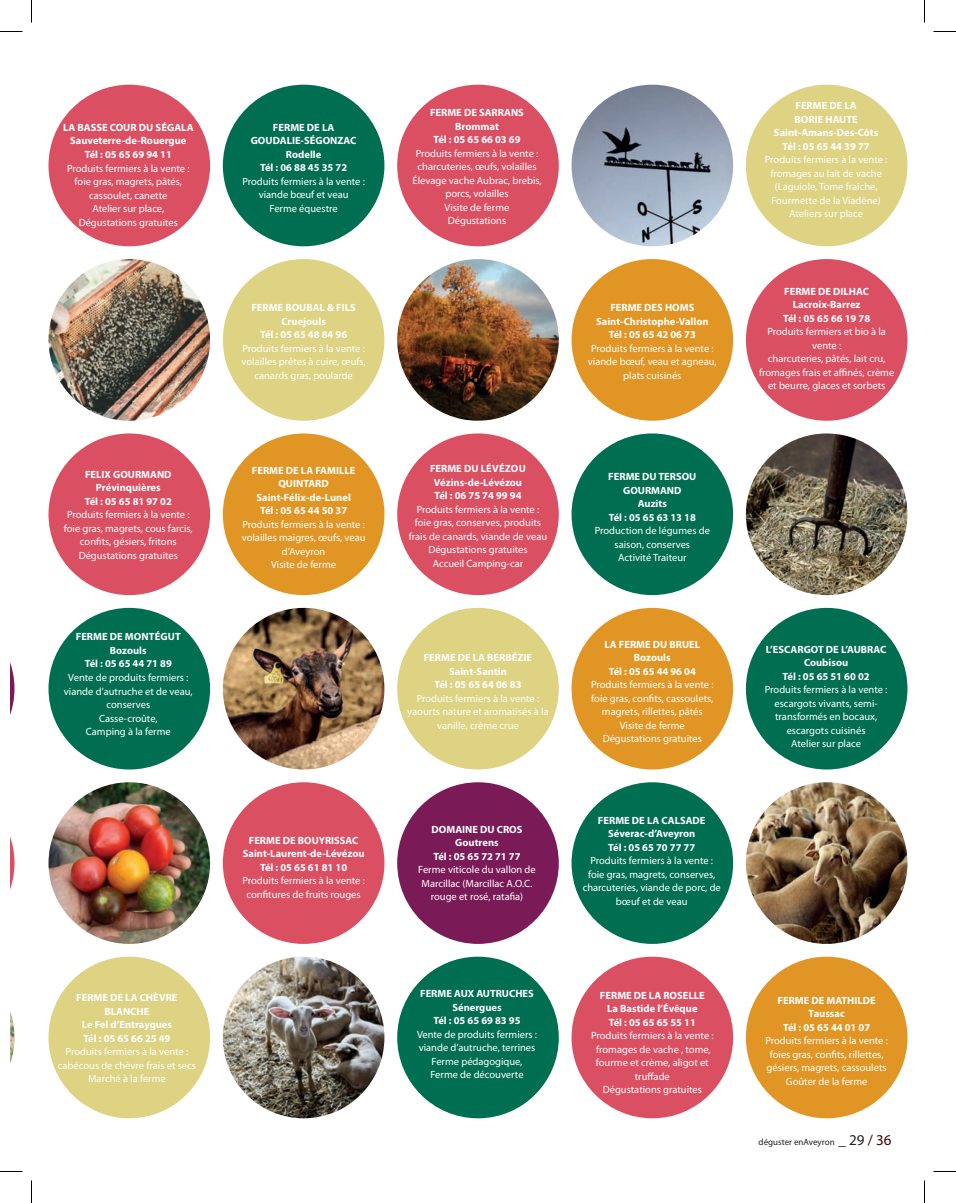
<style>
.page{position:relative;width:956px;height:1203px;background:#fff}
.page>*{position:absolute;margin:0;border:0;box-sizing:border-box;transform-origin:0 0}
.t1{font:10.5px/13.5px "Myriad Pro";color:#fff;text-align:center}
.t2{font:700 10.5px/13.5px "Myriad Pro";color:#fff;text-align:center}
.t3{font:9px "Myriad Pro";color:#231f20}
.s1{font-size:15px}
.s2{font-size:15px;color:#370200}
</style>
<div class="page">
<div style="left:746px;top:608px;width:161px;height:161px;background:#006e51;border-radius:50%"></div>
<div style="left:746px;top:259px;width:161px;height:162px;background:#db4f62;border-radius:50%"></div>
<div style="left:746px;top:85px;width:161px;height:161px;background:#ded283;border-radius:50%"></div>
<div style="left:746px;top:956px;width:161px;height:162px;background:#e19524;border-radius:50%"></div>
<div style="left:572px;top:782px;width:161px;height:162px;background:#006e51;border-radius:50%"></div>
<div style="left:49px;top:608px;width:161px;height:161px;background:#006e51;border-radius:50%"></div>
<div style="left:397px;top:608px;width:162px;height:161px;background:#ded283;border-radius:50%"></div>
<div style="left:49px;top:433px;width:161px;height:162px;background:#db4f62;border-radius:50%"></div>
<div style="left:223px;top:433px;width:161px;height:162px;background:#e19524;border-radius:50%"></div>
<div style="left:397px;top:433px;width:162px;height:162px;background:#db4f62;border-radius:50%"></div>
<div style="left:223px;top:259px;width:161px;height:162px;background:#ded283;border-radius:50%"></div>
<div style="left:572px;top:433px;width:161px;height:162px;background:#006e51;border-radius:50%"></div>
<div style="left:572px;top:259px;width:161px;height:162px;background:#e19524;border-radius:50%"></div>
<div style="left:49px;top:85px;width:161px;height:161px;background:#db4f62;border-radius:50%"></div>
<div style="left:223px;top:85px;width:161px;height:161px;background:#006e51;border-radius:50%"></div>
<div style="left:397px;top:85px;width:162px;height:161px;background:#db4f62;border-radius:50%"></div>
<div style="left:49px;top:956px;width:161px;height:162px;background:#ded283;border-radius:50%"></div>
<div style="left:572px;top:956px;width:161px;height:162px;background:#db4f62;border-radius:50%"></div>
<div style="left:223px;top:782px;width:161px;height:162px;background:#db4f62;border-radius:50%"></div>
<div style="left:397px;top:782px;width:162px;height:162px;background:#7a1b58;border-radius:50%"></div>
<svg style="left:10px;top:837px;width:4px;height:53px"></svg>
<svg style="left:10px;top:662px;width:4px;height:53px"></svg>
<img style="left:10px;top:1012px;width:4px;height:51px">
<img style="left:49px;top:782px;width:161px;height:162px;border-radius:81px">
<img style="left:223px;top:608px;width:161px;height:161px;border-radius:81px">
<img style="left:49px;top:259px;width:161px;height:162px;border-radius:81px">
<img style="left:572px;top:85px;width:161px;height:161px;border-radius:81px">
<img style="left:397px;top:259px;width:162px;height:162px;border-radius:81px">
<img style="left:746px;top:433px;width:161px;height:162px;border-radius:81px">
<img style="left:746px;top:782px;width:161px;height:162px;border-radius:81px">
<div style="left:572px;top:608px;width:161px;height:161px;background:#e19524;border-radius:50%"></div>
<div style="left:397px;top:956px;width:162px;height:162px;background:#006e51;border-radius:50%"></div>
<img style="left:223px;top:956px;width:161px;height:162px;border-radius:81px">
<svg style="left:0;top:31px;width:22px;height:1px"></svg>
<svg style="left:933px;top:31px;width:23px;height:1px"></svg>
<svg style="left:0;top:1171px;width:22px;height:1px"></svg>
<svg style="left:933px;top:1171px;width:23px;height:1px"></svg>
<svg style="left:31px;top:0;width:1px;height:22px"></svg>
<svg style="left:31px;top:1180px;width:1px;height:23px"></svg>
<svg style="left:924px;top:0;width:1px;height:22px"></svg>
<svg style="left:924px;top:1180px;width:1px;height:23px"></svg>
<p class="t2" style="left:63px;top:120px;width:132px">LA BASSE COUR DU SéGALA<br>Sauveterre-de-Rouergue<br>Tél : 05 65 69 94 11</p>
<p class="t1" style="left:67px;top:161px;width:124px">Produits fermiers à la vente : foie gras, magrets, pâtés, cassoulet, canette<br>Atelier sur place,<br>Dégustations gratuites</p>
<p class="t2" style="left:85px;top:467px;width:89px">FELIX GOURMAND<br>Prévinquières<br>Tél : 05 65 81 97 02</p>
<p class="t1" style="left:64px;top:508px;width:130px">Produits fermiers à la vente : foie gras, magrets, cous farcis, confits, gésiers, fritons<br>Dégustations gratuites</p>
<p class="t2" style="left:76px;top:630px;width:106px">FERME DE MONTéGUT<br>Bozouls<br>Tél : 05 65 44 71 89</p>
<p class="t1" style="left:64px;top:670px;width:130px">Vente de produits fermiers : viande d’autruche et de veau, conserves<br>Casse-croûte,<br>Camping à la ferme</p>
<p class="t2" style="left:76px;top:990px;width:103px">FERME DE LA CHèVRE<br>BLANCHE<br>Le Fel d’Entraygues<br>Tél : 05 65 66 25 49</p>
<p class="t1" style="left:58px;top:1044px;width:140px">Produits fermiers à la vente : cabécous de chèvre frais et secs<br>Marché à la ferme</p>
<p class="t2" style="left:251px;top:120px;width:107px">FERME DE LA<br>GOUDALIE-SéGONZAC<br>Rodelle<br>Tél : 06 88 45 35 72</p>
<p class="t1" style="left:242px;top:174px;width:124px">Produits fermiers à la vente : viande bœuf et veau<br>Ferme équestre</p>
<p class="t2" style="left:251px;top:301px;width:106px">FERME BOUBAL &amp; FILS<br>Cruejouls<br>Tél : 05 65 48 84 96</p>
<p class="t1" style="left:242px;top:341px;width:126px">Produits fermiers à la vente : volailles prêtes à cuire, œufs, canards gras, poularde</p>
<p class="t2" style="left:252px;top:463px;width:105px">FERME DE LA FAMILLE<br>QUINTARD<br>Saint-Félix-de-Lunel<br>Tél : 05 65 44 50 37</p>
<p class="t1" style="left:242px;top:517px;width:125px">Produits fermiers à la vente : volailles maigres, œufs, veau d’Aveyron<br>Visite de ferme</p>
<p class="t2" style="left:243px;top:833px;width:123px">FERME DE BOUYRISSAC<br>Saint-Laurent-de-Lévézou<br>Tél : 05 65 61 81 10</p>
<p class="t1" style="left:242px;top:873px;width:124px">Produits fermiers à la vente : confitures de fruits rouges</p>
<p class="t2" style="left:430px;top:105px;width:95px">FERME DE SARRANS<br>Brommat<br>Tél : 05 65 66 03 69</p>
<p class="t1" style="left:412px;top:146px;width:131px">Produits fermiers à la vente : charcuteries, œufs, volailles élevage vache Aubrac, brebis, porcs, volailles<br>Visite de ferme<br>Dégustations</p>
<p class="t2" style="left:430px;top:461px;width:97px">FERME DU LéVéZOU<br>Vézins-de-Lévézou<br>Tél : 06 75 74 99 94</p>
<p class="t1" style="left:409px;top:502px;width:140px">Produits fermiers à la vente : foie gras, conserves, produits frais de canards, viande de veau<br>Dégustations gratuites<br>Accueil Camping-car</p>
<p class="t2" style="left:424px;top:650px;width:110px">FERME DE LA BERBéZIE<br>Saint-Santin<br>Tél : 05 65 64 06 83</p>
<p class="t1" style="left:407px;top:691px;width:143px">Produits fermiers à la vente : yaourts nature et aromatisés à la vanille, crème crue</p>
<p class="t2" style="left:432px;top:822px;width:92px">DOMAINE DU CROS<br>Goutrens<br>Tél : 05 65 72 71 77</p>
<p class="t1" style="left:418px;top:862px;width:119px">Ferme viticole du vallon de<br>Marcillac (Marcillac A.O.C. rouge et rosé, ratafia)</p>
<p class="t2" style="left:420px;top:986px;width:115px">FERME AUX AUTRUCHES<br>Sénergues<br>Tél : 05 65 69 83 95</p>
<p class="t1" style="left:417px;top:1027px;width:122px">Vente de produits fermiers : viande d’autruche, terrines<br>Ferme pédagogique,<br>Ferme de découverte</p>
<p class="t2" style="left:596px;top:301px;width:114px">FERME DES HOMS<br>Saint-Christophe-Vallon<br>Tél : 05 65 42 06 73</p>
<p class="t1" style="left:588px;top:341px;width:130px">Produits fermiers à la vente : viande bœuf, veau et agneau, plats cuisinés</p>
<p class="t2" style="left:608px;top:470px;width:90px">FERME DU TERSOU<br>GOURMAND<br>Auzits<br>Tél : 05 65 63 13 18</p>
<p class="t1" style="left:595px;top:524px;width:117px">Production de légumes de saison, conserves<br>Activité Traiteur</p>
<p class="t2" style="left:604px;top:637px;width:97px">LA FERME DU BRUEL<br>Bozouls<br>Tél : 05 65 44 96 04</p>
<p class="t1" style="left:591px;top:677px;width:124px">Produits fermiers à la vente : foie gras, confits, cassoulets, magrets, rillettes, pâtés<br>Visite de ferme<br>Dégustations gratuites</p>
<p class="t2" style="left:598px;top:813px;width:109px">FERME DE LA CALSADE<br>Séverac-d’Aveyron<br>Tél : 05 65 70 77 77</p>
<p class="t1" style="left:583px;top:854px;width:140px">Produits fermiers à la vente : foie gras, magrets, conserves, charcuteries, viande de porc, de bœuf et de veau</p>
<p class="t2" style="left:600px;top:988px;width:106px">FERME DE LA ROSELLE<br>La Bastide l’évêque<br>Tél : 05 65 65 55 11</p>
<p class="t1" style="left:591px;top:1028px;width:124px">Produits fermiers à la vente : fromages de vache , tome, fourme et crème, aligot et truffade<br>Dégustations gratuites</p>
<p class="t2" style="left:774px;top:98px;width:106px">FERME DE LA<br>BORIE HAUTE<br>Saint-Amans-Des-Côts<br>Tél : 05 65 44 39 77</p>
<p class="t1" style="left:765px;top:153px;width:124px">Produits fermiers à la vente : fromages au lait de vache (Laguiole, Tome fraîche,<br>Fourmette de la Viadène)<br>Ateliers sur place</p>
<p class="t2" style="left:783px;top:284px;width:89px">FERME DE DILHAC<br>Lacroix-Barrez<br>Tél : 05 65 66 19 78</p>
<p class="t1" style="left:759px;top:325px;width:137px">Produits fermiers et bio à la vente :<br>charcuteries, pâtés, lait cru, fromages frais et affinés, crème et beurre, glaces et sorbets</p>
<p class="t2" style="left:766px;top:642px;width:122px">L’ESCARGOT DE L’AUBRAC<br>Coubisou<br>Tél : 05 65 51 60 02</p>
<p class="t1" style="left:765px;top:682px;width:124px">Produits fermiers à la vente : escargots vivants, semi&shy;transformés en bocaux, escargots cuisinés<br>Atelier sur place</p>
<p class="t2" style="left:778px;top:993px;width:100px">FERME DE MATHILDE<br>Taussac<br>Tél : 05 65 44 01 07</p>
<p class="t1" style="left:765px;top:1033px;width:124px">Produits fermiers à la vente : foies gras, confits, rillettes, gésiers, magrets, cassoulets<br>Goûter de la ferme</p>
<p class="t3" style="left:759px;top:1136px;width:134px">déguster enAveyron <span class="s1">_ 29</span> <span class="s2">/ 36</span></p>
</div>
